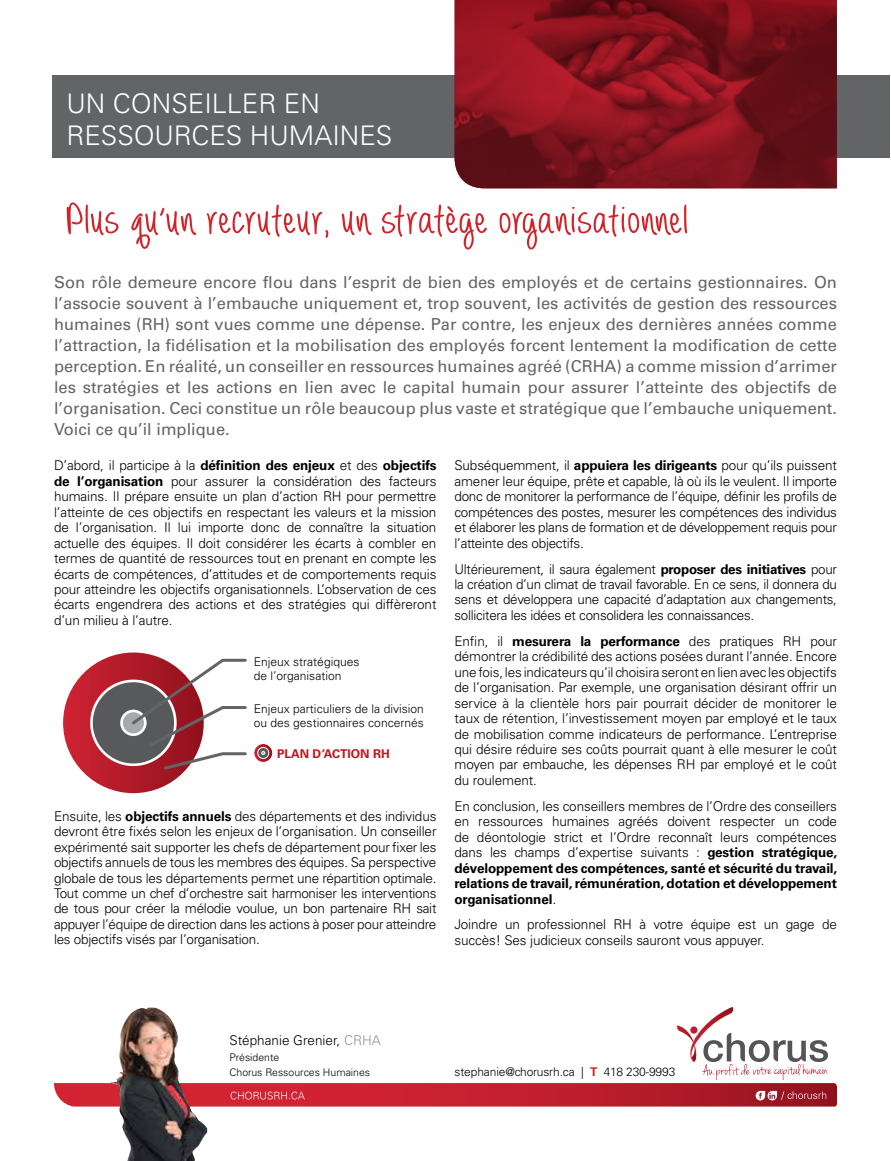
<style>
.page{position:relative;width:891px;height:1161px;background:#fff}
.page>*{position:absolute;margin:0;border:0;box-sizing:border-box;transform-origin:0 0}
.t1{font:700 58.5px "Always Forever";letter-spacing:.025em;color:#d2232a;scale:1.1 1}
.t2{font:300 27px/32.4px "Univers";color:#fff}
.t3{font:16.5px/21px "Univers";color:#636466;text-align:justify}
.t4{font:300 13.5px/15.5px "Univers";letter-spacing:-.01em;color:#000;text-align:justify}
.t5{font:300 12px/14.4px "Univers";color:#000}
.t6{font:700 12px "Univers";color:#be141b}
.t7{font:300 10.5px/15.5px "Univers";color:#000}
.s1{font-weight:700}
.s2{color:#939598}
.s3{font-weight:700;color:#d2232a}
</style>
<div class="page">
<svg style="left:54px;top:1007px;width:783px;height:100px"></svg>
<img style="left:111px;top:1008px;width:96px;height:153px">
<div style="left:53px;top:76px;width:837px;height:82px;background:#636466"></div>
<img style="left:454px;top:0;width:383px;height:188px">
<svg style="left:62px;top:651px;width:143px;height:143px;background:#c12d3b"></svg>
<div style="left:91px;top:681px;width:84px;height:84px;background:#58595b;border-radius:50%"></div>
<div style="left:90px;top:680px;width:87px;height:86px;border:3px solid #fff;border-radius:50%"></div>
<svg style="left:122px;top:711px;width:23px;height:24px"></svg>
<div style="left:120px;top:710px;width:27px;height:26px;border:3px solid #fff;border-radius:50%"></div>
<svg style="left:254px;top:744px;width:19px;height:18px"></svg>
<div style="left:254px;top:743px;width:19px;height:20px;border:1px solid #fff;border-radius:50%"></div>
<svg style="left:258px;top:747px;width:11px;height:11px"></svg>
<div style="left:258px;top:747px;width:11px;height:12px;border:1px solid #fff;border-radius:50%"></div>
<svg style="left:262px;top:751px;width:3px;height:4px"></svg>
<svg style="left:129px;top:657px;width:118px;height:115px"></svg>
<h2 class="t2" style="left:66px;top:87px;width:327px">UN CONSEILLER EN<br>RESSOURCES HUMAINES</h2>
<h1 class="t1" style="left:66px;top:196px;width:566px">Plus qu’un recruteur, un stratège organisationnel</h1>
<p class="t3" style="left:54px;top:272px;width:785px">Son rôle demeure encore flou dans l’esprit de bien des employés et de certains gestionnaires. On l’associe souvent à l’embauche uniquement et, trop souvent, les activités de gestion des ressources humaines (RH) sont vues comme une dépense. Par contre, les enjeux des dernières années comme l’attraction, la fidélisation et la mobilisation des employés forcent lentement la modification de cette perception. En réalité, un conseiller en ressources humaines agréé (CRHA) a comme mission d’arrimer les stratégies et les actions en lien avec le capital humain pour assurer l’atteinte des objectifs de l’organisation. Ceci constitue un rôle beaucoup plus vaste et stratégique que l’embauche uniquement.<br>Voici ce qu’il implique.</p>
<p class="t4" style="left:54px;top:458px;width:384px">D’abord, il participe à la <span class="s1">définition des enjeux</span> et des <span class="s1">objectifs de l’organisation</span> pour assurer la considération des facteurs humains. Il prépare ensuite un plan d’action RH pour permettre l’atteinte de ces objectifs en respectant les valeurs et la mission de l’organisation. Il lui importe donc de connaître la situation actuelle des équipes. Il doit considérer les écarts à combler en termes de quantité de ressources tout en prenant en compte les écarts de compétences, d’attitudes et de comportements requis pour atteindre les objectifs organisationnels. L’observation de ces écarts engendrera des actions et des stratégies qui diffèreront d’un milieu à l’autre.</p>
<p class="t4" style="left:455px;top:458px;width:384px">Subséquemment, il <span class="s1">appuiera les dirigeants</span> pour qu’ils puissent amener leur équipe, prête et capable, là où ils le veulent. Il importe donc de monitorer la performance de l’équipe, définir les profils de compétences des postes, mesurer les compétences des individus et élaborer les plans de formation et de développement requis pour l’atteinte des objectifs.</p>
<p class="t4" style="left:454px;top:561px;width:384px">Ultérieurement, il saura également <span class="s1">proposer des initiatives</span> pour la création d’un climat de travail favorable. En ce sens, il donnera du sens et développera une capacité d’adaptation aux changements, sollicitera les idées et consolidera les connaissances.</p>
<p class="t4" style="left:454px;top:633px;width:384px">Enfin, il <span class="s1">mesurera la performance</span> des pratiques RH pour démontrer la crédibilité des actions posées durant l’année. Encore une fois, les indicateurs qu’il choisira seront en lien avec les objectifs de l’organisation. Par exemple, une organisation désirant offrir un service à la clientèle hors pair pourrait décider de monitorer le taux de rétention, l’investissement moyen par employé et le taux de mobilisation comme indicateurs de performance. L’entreprise qui désire réduire ses coûts pourrait quant à elle mesurer le coût moyen par embauche, les dépenses RH par employé et le coût du roulement.</p>
<p class="t4" style="left:454px;top:798px;width:384px">En conclusion, les conseillers membres de l’Ordre des conseillers en ressources humaines agréés doivent respecter un code de déontologie strict et l’Ordre reconnaît leurs compétences dans les champs d’expertise suivants : <span class="s1">gestion stratégique, développement des compétences, santé et sécurité du travail, relations de travail, rémunération, dotation et développement organisationnel</span>.</p>
<p class="t4" style="left:454px;top:917px;width:384px">Joindre un professionnel RH à votre équipe est un gage de succès! Ses judicieux conseils sauront vous appuyer.</p>
<p class="t5" style="left:254px;top:654px;width:107px">Enjeux stratégiques de l’organisation</p>
<p class="t5" style="left:254px;top:701px;width:172px">Enjeux particuliers de la division ou des gestionnaires concernés</p>
<p class="t6" style="left:277px;top:747px;width:114px">PLAN D’ACTION RH</p>
<p class="t4" style="left:54px;top:808px;width:384px">Ensuite, les <span class="s1">objectifs annuels</span> des départements et des individus devront être fixés selon les enjeux de l’organisation. Un conseiller expérimenté sait supporter les chefs de département pour fixer les objectifs annuels de tous les membres des équipes. Sa perspective globale de tous les départements permet une répartition optimale.<br>Tout comme un chef d’orchestre sait harmoniser les interventions de tous pour créer la mélodie voulue, un bon partenaire RH sait appuyer l’équipe de direction dans les actions à poser pour atteindre les objectifs visés par l’organisation.</p>
<p class="t4" style="left:230px;top:1033px;width:153px">Stéphanie Grenier, <span class="s2">CRHA</span></p>
<p class="t7" style="left:230px;top:1049px;width:142px">Présidente<br>Chorus Ressources Humaines</p>
<p class="t5" style="left:454px;top:1065px;width:222px">stephanie@chorusrh.ca | <span class="s3">T</span> 418 230-9993</p>
</div>
